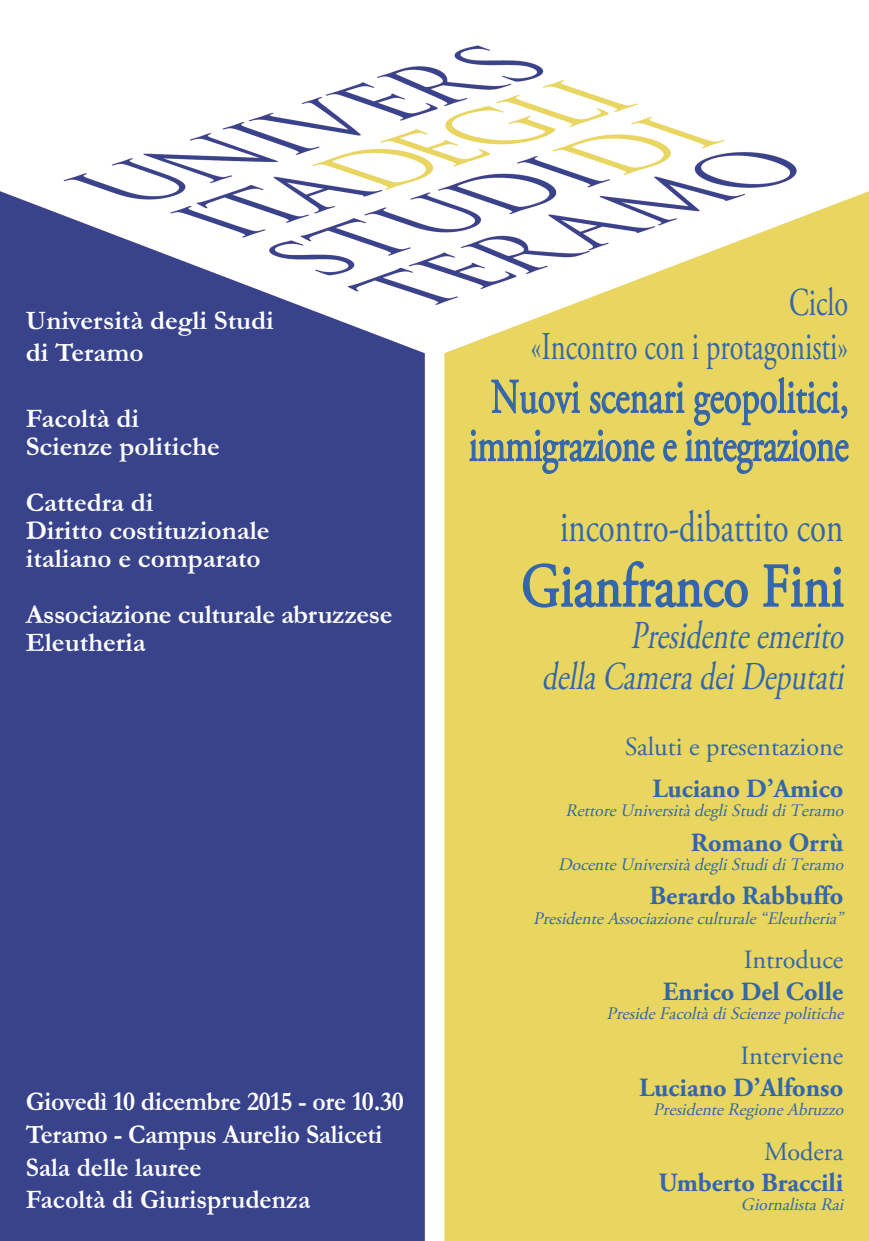
<style>
.page{position:relative;width:869px;height:1241px;background:#fff}
.page>*{position:absolute;margin:0;border:0;box-sizing:border-box;transform-origin:0 0}
.t1{font:61.25px "Adobe Garamond Pro";color:#3366ad;scale:.85 1}
.t2{font:48.12px/48.1px "Adobe Garamond Pro";letter-spacing:-.01em;color:#3366ad;text-align:center;scale:.75 1}
.t3{font:43.75px "Adobe Garamond Pro";color:#3366ad;scale:.75 1}
.t4{font:italic 39.38px/41.1px "Adobe Garamond Pro";color:#3366ad;text-align:right;scale:.75 1}
.t5{font:39.38px/43.8px "Adobe Garamond Pro";color:#3366ad;text-align:right;scale:.72 1}
.t6{font:700 27.12px/28px "Garamond";color:#fff}
.t7{font:700 27.12px/32.6px "Garamond";color:#fff;scale:.95 1}
.t8{font:700 26.25px "Adobe Garamond Pro";color:#3366ad}
.t9{font:26.25px "Adobe Garamond Pro";color:#3366ad}
.t10{font:italic 17.5px "Adobe Garamond Pro";color:#3366ad}
</style>
<div class="page">
<img style="left:0;top:45px;width:868px;height:1195px">
<h3 class="t6" style="left:26px;top:303px;width:249px;line-height:32.6px">Università degli Studi di Teramo</h3>
<h3 class="t6" style="left:26px;top:403px;width:195px">Facoltà di<br>Scienze politiche</h3>
<h3 class="t6" style="left:26px;top:487px;width:245px">Cattedra di<br>Diritto costituzionale italiano e comparato</h3>
<h3 class="t6" style="left:26px;top:599px;width:368px">Associazione culturale abruzzese<br>Eleutheria</h3>
<h3 class="t7" style="left:26px;top:1084px;width:399px">Giovedì 10 dicembre 2015 - ore 10.30<br>Teramo - Campus Aurelio Saliceti<br>Sala delle lauree<br>Facoltà di Giurisprudenza</h3>
<h3 class="t5" style="left:530px;top:284px;width:442px">Ciclo<br>«Incontro con i protagonisti»</h3>
<h2 class="t2" style="left:468px;top:377px;width:508px">Nuovi scenari geopolitici, immigrazione e integrazione</h2>
<h3 class="t3" style="left:559px;top:510px;width:379px">incontro-dibattito con</h3>
<h1 class="t1" style="left:521px;top:562px;width:381px">Gianfranco Fini</h1>
<h3 class="t4" style="left:541px;top:618px;width:411px">Presidente emerito<br>della Camera dei Deputati</h3>
<h3 class="t9" style="left:624px;top:736px;width:220px">Saluti e presentazione</h3>
<h3 class="t8" style="left:652px;top:778px;width:192px">Luciano D’Amico</h3>
<p class="t10" style="left:565px;top:803px;width:283px">Rettore Università degli Studi di Teramo</p>
<h3 class="t8" style="left:690px;top:831px;width:154px">Romano Orrù</h3>
<p class="t10" style="left:558px;top:857px;width:290px">Docente Università degli Studi di Teramo</p>
<h3 class="t8" style="left:649px;top:885px;width:195px">Berardo Rabbuffo</h3>
<p class="t10" style="left:533px;top:910px;width:315px">Presidente Associazione culturale “Eleutheria”</p>
<h3 class="t9" style="left:743px;top:949px;width:101px">Introduce</h3>
<h3 class="t8" style="left:662px;top:980px;width:182px">Enrico Del Colle</h3>
<p class="t10" style="left:606px;top:1006px;width:242px">Preside Facoltà di Scienze politiche</p>
<h3 class="t9" style="left:740px;top:1045px;width:104px">Interviene</h3>
<h3 class="t8" style="left:638px;top:1076px;width:205px">Luciano D’Alfonso</h3>
<p class="t10" style="left:653px;top:1102px;width:195px">Presidente Regione Abruzzo</p>
<h3 class="t9" style="left:763px;top:1140px;width:81px">Modera</h3>
<h3 class="t8" style="left:658px;top:1172px;width:186px">Umberto Braccili</h3>
<p class="t10" style="left:740px;top:1197px;width:107px">Giornalista Rai</p>
</div>
